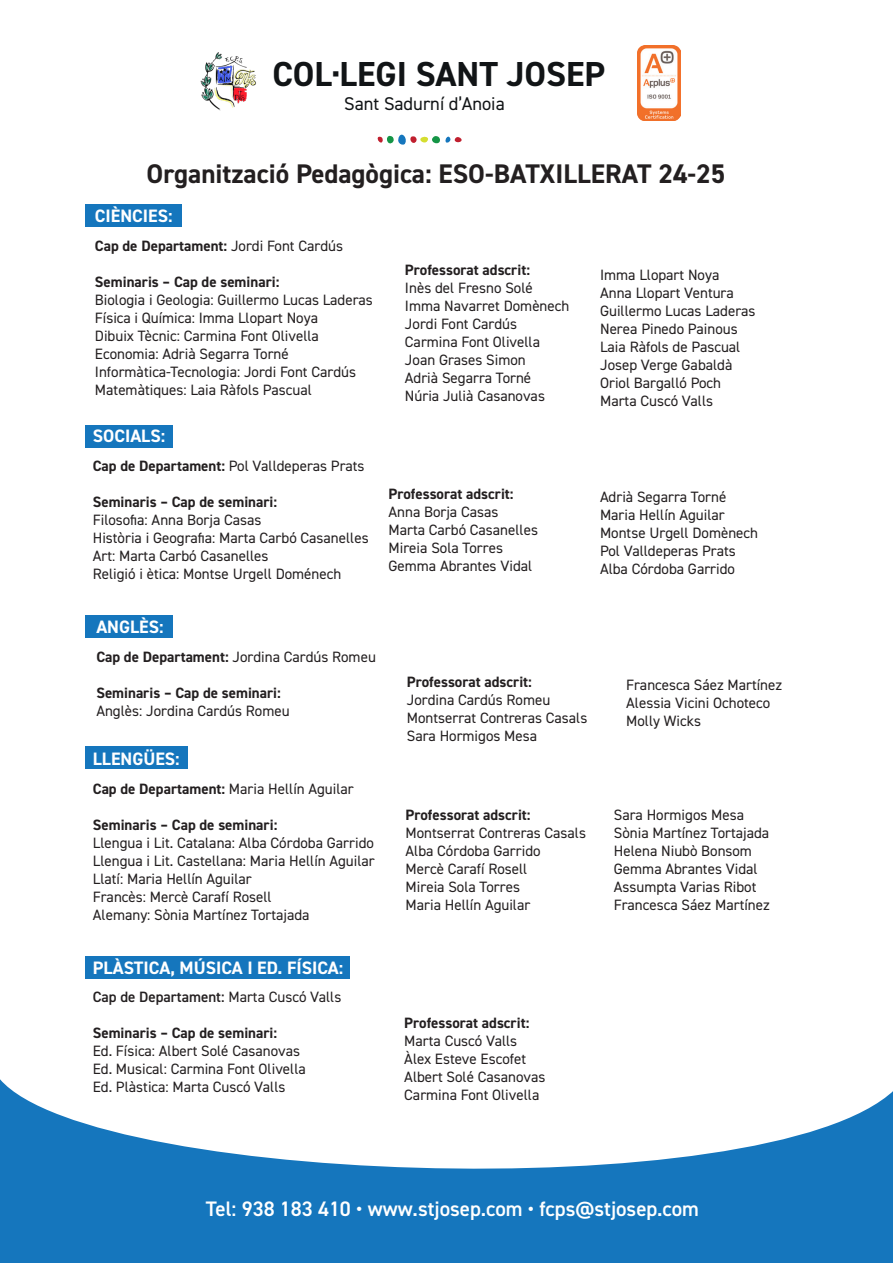
<style>
.page{position:relative;width:893px;height:1263px;background:#fff}
.page>*{position:absolute;margin:0;border:0;box-sizing:border-box;transform-origin:0 0}
.t1{font:700 34.8px "DIN2014";color:#111416}
.t2{font:700 27px "DIN2014";color:#231f20}
.t3{font:600 21px "DIN2014";color:#fff}
.t4{font:18.45px "DIN2014";color:#111416}
.t5{font:700 18px "DIN2014";color:#fff}
.t6{font:15px/18px "DIN2014";color:#231f20}
.t7{font:700 15px "DIN2014";color:#231f20}
.t8{font:600 15px "DIN2014";color:#231f20}
.s1{font-weight:400}
.s2{font-weight:700}
</style>
<div class="page">
<div style="left:85px;top:204px;width:97px;height:22px;background:#1576bd"></div>
<div style="left:85px;top:425px;width:88px;height:22px;background:#1576bd"></div>
<div style="left:85px;top:616px;width:87px;height:22px;background:#1576bd"></div>
<div style="left:85px;top:747px;width:102px;height:22px;background:#1576bd"></div>
<div style="left:85px;top:957px;width:265px;height:22px;background:#1576bd"></div>
<svg style="left:0;top:1079px;width:893px;height:184px;fill:#1576bd"></svg>
<img style="left:200px;top:52px;width:56px;height:59px">
<svg style="left:377px;top:134px;width:85px;height:11px"></svg>
<img style="left:638px;top:46px;width:43px;height:75px">
<h1 class="t1" style="left:272px;top:51px;width:334px">COL·LEGI SANT JOSEP</h1>
<p class="t4" style="left:344px;top:92px;width:162px">Sant Sadurní d’Anoia</p>
<h2 class="t2" style="left:147px;top:156px;width:580px">Organització Pedagògica: ESO-BATXILLERAT 24-25</h2>
<p class="t5" style="left:95px;top:204px;width:79px">CIÈNCIES:</p>
<p class="t7" style="left:95px;top:236px;width:250px">Cap de Departament: <span class="s1">Jordi Font Cardús</span></p>
<p class="t7" style="left:95px;top:272px;width:186px">Seminaris – Cap de seminari:</p>
<p class="t6" style="left:95px;top:290px;width:279px">Biologia i Geologia: Guillermo Lucas Laderas Física i Química: Imma Llopart Noya<br>Dibuix Tècnic: Carmina Font Olivella Economia: Adrià Segarra Torné Informàtica-Tecnologia: Jordi Font Cardús Matemàtiques: Laia Ràfols Pascual</p>
<p class="t5" style="left:93px;top:424px;width:74px">SOCIALS:</p>
<p class="t6" style="left:93px;top:456px;width:273px"><span class="s2">Cap de Departament:</span> Pol Valldeperas Prats</p>
<p class="t7" style="left:93px;top:492px;width:186px">Seminaris – Cap de seminari:</p>
<p class="t6" style="left:93px;top:510px;width:277px">Filosofia: Anna Borja Casas<br>Història i Geografia: Marta Carbó Casanelles Art: Marta Carbó Casanelles<br>Religió i ètica: Montse Urgell Doménech</p>
<p class="t7" style="left:405px;top:260px;width:127px">Professorat adscrit:</p>
<p class="t6" style="left:405px;top:279px;width:166px">Inès del Fresno Solé<br>Imma Navarret Domènech<br>Jordi Font Cardús<br>Carmina Font Olivella<br>Joan Grases Simon<br>Adrià Segarra Torné<br>Núria Julià Casanovas</p>
<p class="t7" style="left:388px;top:484px;width:127px">Professorat adscrit:</p>
<p class="t6" style="left:388px;top:503px;width:151px">Anna Borja Casas<br>Marta Carbó Casanelles<br>Mireia Sola Torres<br>Gemma Abrantes Vidal</p>
<p class="t6" style="left:600px;top:266px;width:157px">Imma Llopart Noya<br>Anna Llopart Ventura<br>Guillermo Lucas Laderas<br>Nerea Pinedo Painous<br>Laia Ràfols de Pascual<br>Josep Verge Gabaldà<br>Oriol Bargalló Poch<br>Marta Cuscó Valls</p>
<p class="t6" style="left:600px;top:488px;width:160px">Adrià Segarra Torné<br>Maria Hellín Aguilar<br>Montse Urgell Domènech<br>Pol Valldeperas Prats<br>Alba Córdoba Garrido</p>
<p class="t5" style="left:96px;top:615px;width:69px">ANGLÈS:</p>
<p class="t6" style="left:96px;top:647px;width:281px"><span class="s2">Cap de Departament:</span> Jordina Cardús Romeu</p>
<p class="t7" style="left:96px;top:682px;width:186px">Seminaris – Cap de seminari:</p>
<p class="t6" style="left:96px;top:701px;width:195px">Anglès: Jordina Cardús Romeu</p>
<p class="t5" style="left:93px;top:747px;width:88px">LLENGÜES:</p>
<p class="t6" style="left:93px;top:779px;width:262px"><span class="s2">Cap de Departament:</span> Maria Hellín Aguilar</p>
<p class="t7" style="left:93px;top:815px;width:186px">Seminaris – Cap de seminari:</p>
<p class="t6" style="left:93px;top:833px;width:283px">Llengua i Lit. Catalana: Alba Córdoba Garrido Llengua i Lit. Castellana: Maria Hellín Aguilar Llatí: Maria Hellín Aguilar<br>Francès: Mercè Carafí Rosell<br>Alemany: Sònia Martínez Tortajada</p>
<p class="t5" style="left:93px;top:956px;width:252px">PLÀSTICA, MÚSICA I ED. FÍSICA:</p>
<p class="t8" style="left:93px;top:987px;width:250px">Cap de Departament: <span class="s1">Marta Cuscó Valls</span></p>
<p class="t7" style="left:93px;top:1023px;width:186px">Seminaris – Cap de seminari:</p>
<p class="t6" style="left:93px;top:1042px;width:215px">Ed. Física: Albert Solé Casanovas<br>Ed. Musical: Carmina Font Olivella<br>Ed. Plàstica: Marta Cuscó Valls</p>
<p class="t7" style="left:407px;top:672px;width:127px">Professorat adscrit:</p>
<p class="t6" style="left:407px;top:691px;width:182px">Jordina Cardús Romeu<br>Montserrat Contreras Casals<br>Sara Hormigos Mesa</p>
<p class="t7" style="left:406px;top:804px;width:127px">Professorat adscrit:</p>
<p class="t6" style="left:406px;top:823px;width:182px">Montserrat Contreras Casals<br>Alba Córdoba Garrido<br>Mercè Carafí Rosell<br>Mireia Sola Torres<br>Maria Hellín Aguilar</p>
<p class="t6" style="left:626px;top:675px;width:157px">Francesca Sáez Martínez<br>Alessia Vicini Ochoteco<br>Molly Wicks</p>
<p class="t6" style="left:614px;top:805px;width:157px">Sara Hormigos Mesa<br>Sònia Martínez Tortajada<br>Helena Niubò Bonsom<br>Gemma Abrantes Vidal<br>Assumpta Varias Ribot<br>Francesca Sáez Martínez</p>
<p class="t7" style="left:404px;top:1012px;width:127px">Professorat adscrit:</p>
<p class="t6" style="left:404px;top:1031px;width:143px">Marta Cuscó Valls<br>Àlex Esteve Escofet<br>Albert Solé Casanovas<br>Carmina Font Olivella</p>
<h3 class="t3" style="left:206px;top:1195px;width:495px">Tel: 938 183 410 • www.stjosep.com • fcps@stjosep.com</h3>
</div>
